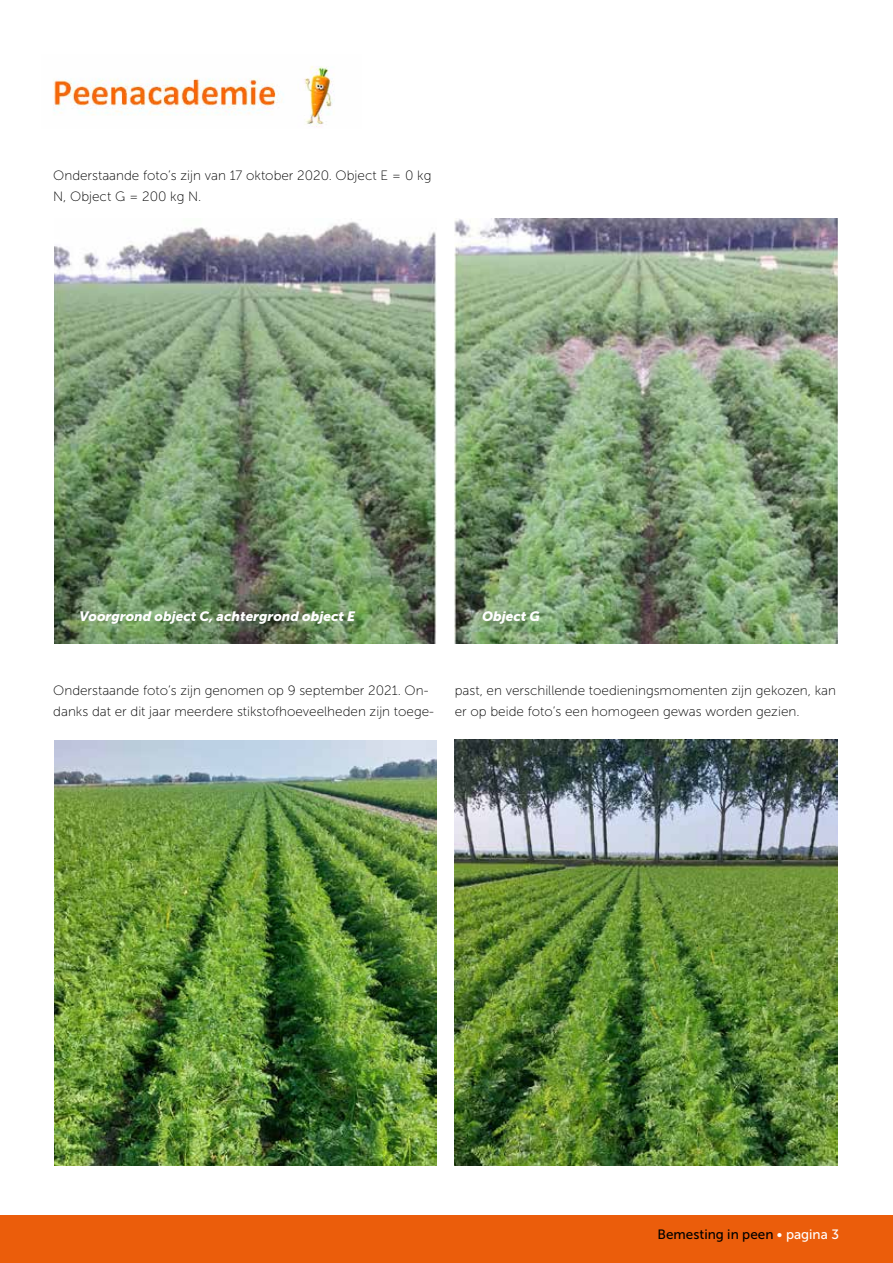
<style>
.page{position:relative;width:893px;height:1263px;background:#fff}
.page>*{position:absolute;margin:0;border:0;box-sizing:border-box;transform-origin:0 0}
.t1{font:13.5px/21px "Museo Sans 100";color:#000}
.t2{font:italic 13.5px "Museo Sans 900";color:#fff}
.t3{font:13.5px "Museo Sans 500";color:#000}
.s1{color:#fff}
</style>
<div class="page">
<div style="left:0;top:1216px;width:893px;height:47px;background:#eb5d0b"></div>
<img style="left:53px;top:66px;width:281px;height:61px">
<img style="left:54px;top:221px;width:382px;height:422px">
<img style="left:455px;top:218px;width:382px;height:425px">
<img style="left:54px;top:740px;width:382px;height:425px">
<img style="left:455px;top:740px;width:382px;height:425px">
<p class="t1" style="left:53px;top:165px;width:380px">Onderstaande foto’s zijn van 17 oktober 2020. Object E = 0 kg<br>N, Object G = 200 kg N.</p>
<p class="t2" style="left:80px;top:609px;width:277px">Voorgrond object C, achtergrond object E</p>
<p class="t2" style="left:482px;top:609px;width:59px">Object G</p>
<p class="t1" style="left:53px;top:680px;width:382px">Onderstaande foto’s zijn genomen op 9 september 2021. On&shy;danks dat er dit jaar meerdere stikstofhoeveelheden zijn toege-</p>
<p class="t1" style="left:455px;top:680px;width:383px">past, en verschillende toedieningsmomenten zijn gekozen, kan er op beide foto’s een homogeen gewas worden gezien.</p>
<p class="t3" style="left:658px;top:1227px;width:183px">Bemesting in peen <span class="s1">• pagina 3</span></p>
</div>
